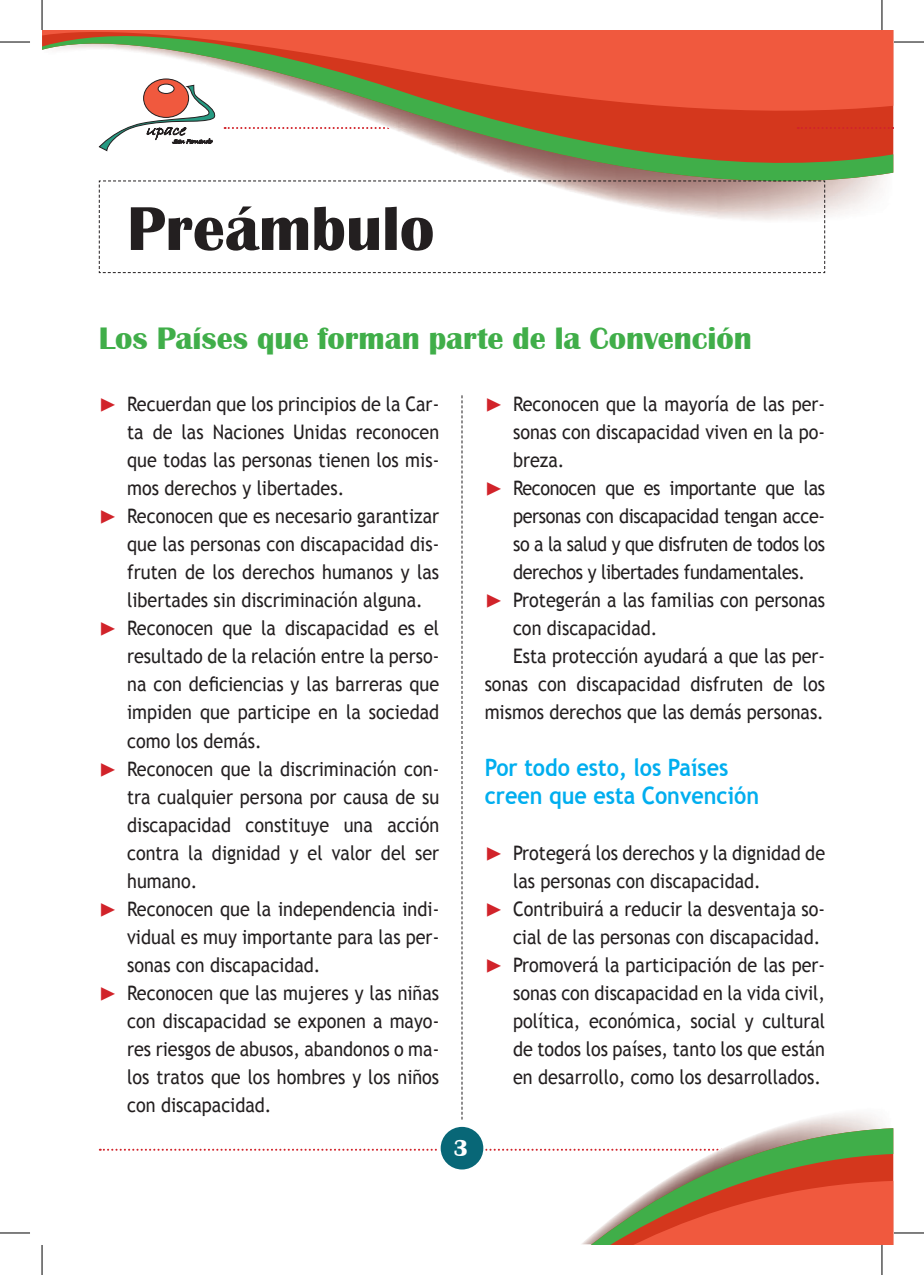
<style>
.page{position:relative;width:924px;height:1275px;background:#fff}
.page>*{position:absolute;margin:0;border:0;box-sizing:border-box;transform-origin:0 0}
.Titulares{font:700 64px "Britannic";color:#231f20}
.Titularcillos{font:700 32px "Britannic T";color:#40ae49}
.Texto_normal{font:700 24px "Trebuchet MS";color:#00aeef;scale:.9 1}
.t1{font:700 24px "Britannic";color:#fff}
.Texto_normal_Sangrad{font:20px/28px "Trebuchet MS";color:#231f20;text-align:justify;scale:.9 1}
.Texto_normal-2{font:20px/28px "Trebuchet MS";color:#231f20;text-align:justify;scale:.9 1}
.s1{font-family:"Zeal";color:#d1232a}
</style>
<div class="page">
<img style="left:825px;top:194px;width:51px;height:29px">
<svg style="left:42px;top:31px;width:850px;height:163px"></svg>
<div style="left:438px;top:1124px;width:47px;height:47px;border:2px solid #fff;border-radius:50%"></div>
<svg style="left:224px;top:127px;width:668px;height:2px"></svg>
<svg style="left:143px;top:79px;width:45px;height:38px"></svg>
<div style="left:143px;top:79px;width:46px;height:39px;border:1px solid #231f20;border-radius:50%"></div>
<div style="left:158px;top:84px;width:16px;height:9px;background:#3a2c2b;border-radius:50%"></div>
<div style="left:158px;top:84px;width:16px;height:10px;border:1px solid #231f20;border-radius:50%"></div>
<svg style="left:99px;top:85px;width:116px;height:66px"></svg>
<svg style="left:100px;top:1128px;width:792px;height:116px"></svg>
<svg style="left:98px;top:180px;width:727px;height:94px"></svg>
<svg style="left:461px;top:395px;width:1px;height:724px"></svg>
<hr style="left:0;top:42px;width:30px;height:1px;background:#000">
<hr style="left:893px;top:42px;width:30px;height:1px;background:#000">
<hr style="left:0;top:1232px;width:30px;height:1px;background:#000">
<hr style="left:893px;top:1232px;width:30px;height:1px;background:#000">
<hr style="left:42px;top:0;width:1px;height:30px;background:#000">
<hr style="left:42px;top:1245px;width:1px;height:30px;background:#000">
<hr style="left:881px;top:0;width:1px;height:30px;background:#000">
<hr style="left:881px;top:1245px;width:1px;height:30px;background:#000">
<p class="Titulares" style="left:127px;top:193px;width:308px">Preámbulo</p>
<p class="Titularcillos" style="left:99px;top:320px;width:654px">Los Países que forman parte de la Convención</p>
<p class="Texto_normal_Sangrad" style="left:127px;top:390px;width:348px;text-indent:-28px"><span class="s1">®</span> Recuerdan que los principios de la Car&shy;ta de las Naciones Unidas reconocen que todas las personas tienen los mis&shy;mos derechos y libertades.</p>
<p class="Texto_normal_Sangrad" style="left:127px;top:502px;width:348px;text-indent:-28px"><span class="s1">®</span> Reconocen que es necesario garantizar que las personas con discapacidad dis&shy;fruten de los derechos humanos y las libertades sin discriminación alguna.</p>
<p class="Texto_normal_Sangrad" style="left:127px;top:614px;width:348px;text-indent:-28px"><span class="s1">®</span> Reconocen que la discapacidad es el resultado de la relación entre la perso&shy;na con deficiencias y las barreras que impiden que participe en la sociedad como los demás.</p>
<p class="Texto_normal_Sangrad" style="left:127px;top:754px;width:348px;text-indent:-28px"><span class="s1">®</span> Reconocen que la discriminación con&shy;tra cualquier persona por causa de su discapacidad constituye una acción contra la dignidad y el valor del ser humano.</p>
<p class="Texto_normal_Sangrad" style="left:127px;top:894px;width:348px;text-indent:-28px"><span class="s1">®</span> Reconocen que la independencia indi&shy;vidual es muy importante para las per&shy;sonas con discapacidad.</p>
<p class="Texto_normal_Sangrad" style="left:127px;top:978px;width:348px;text-indent:-28px"><span class="s1">®</span> Reconocen que las mujeres y las niñas con discapacidad se exponen a mayo&shy;res riesgos de abusos, abandonos o ma&shy;los tratos que los hombres y los niños con discapacidad.</p>
<p class="t1" style="left:453px;top:1134px;width:16px">3</p>
<p class="Texto_normal_Sangrad" style="left:513px;top:390px;width:348px;text-indent:-28px"><span class="s1">®</span> Reconocen que la mayoría de las per&shy;sonas con discapacidad viven en la po&shy;breza.</p>
<p class="Texto_normal_Sangrad" style="left:513px;top:474px;width:348px;text-indent:-28px"><span class="s1">®</span> Reconocen que es importante que las personas con discapacidad tengan acce&shy;so a la salud y que disfruten de todos los derechos y libertades fundamentales.</p>
<p class="Texto_normal_Sangrad" style="left:513px;top:586px;width:348px;text-indent:-28px"><span class="s1">®</span> Protegerán a las familias con personas con discapacidad.</p>
<p class="Texto_normal-2" style="left:484px;top:642px;width:379px;text-indent:28px">Esta protección ayudará a que las per&shy;sonas con discapacidad disfruten de los mismos derechos que las demás personas.</p>
<p class="Texto_normal" style="left:484px;top:752px;width:272px">Por todo esto, los Países</p>
<p class="Texto_normal" style="left:484px;top:780px;width:306px">creen que esta Convención</p>
<p class="Texto_normal_Sangrad" style="left:513px;top:838px;width:348px;text-indent:-28px"><span class="s1">®</span> Protegerá los derechos y la dignidad de las personas con discapacidad.</p>
<p class="Texto_normal_Sangrad" style="left:484px;top:894px;width:379px;text-align:right"><span class="s1">®</span> Contribuirá a reducir la desventaja so&shy;cial de las personas con discapacidad.</p>
<p class="Texto_normal_Sangrad" style="left:513px;top:950px;width:348px;text-indent:-28px"><span class="s1">®</span> Promoverá la participación de las per&shy;sonas con discapacidad en la vida civil, política, económica, social y cultural de todos los países, tanto los que están en desarrollo, como los desarrollados.</p>
</div>
